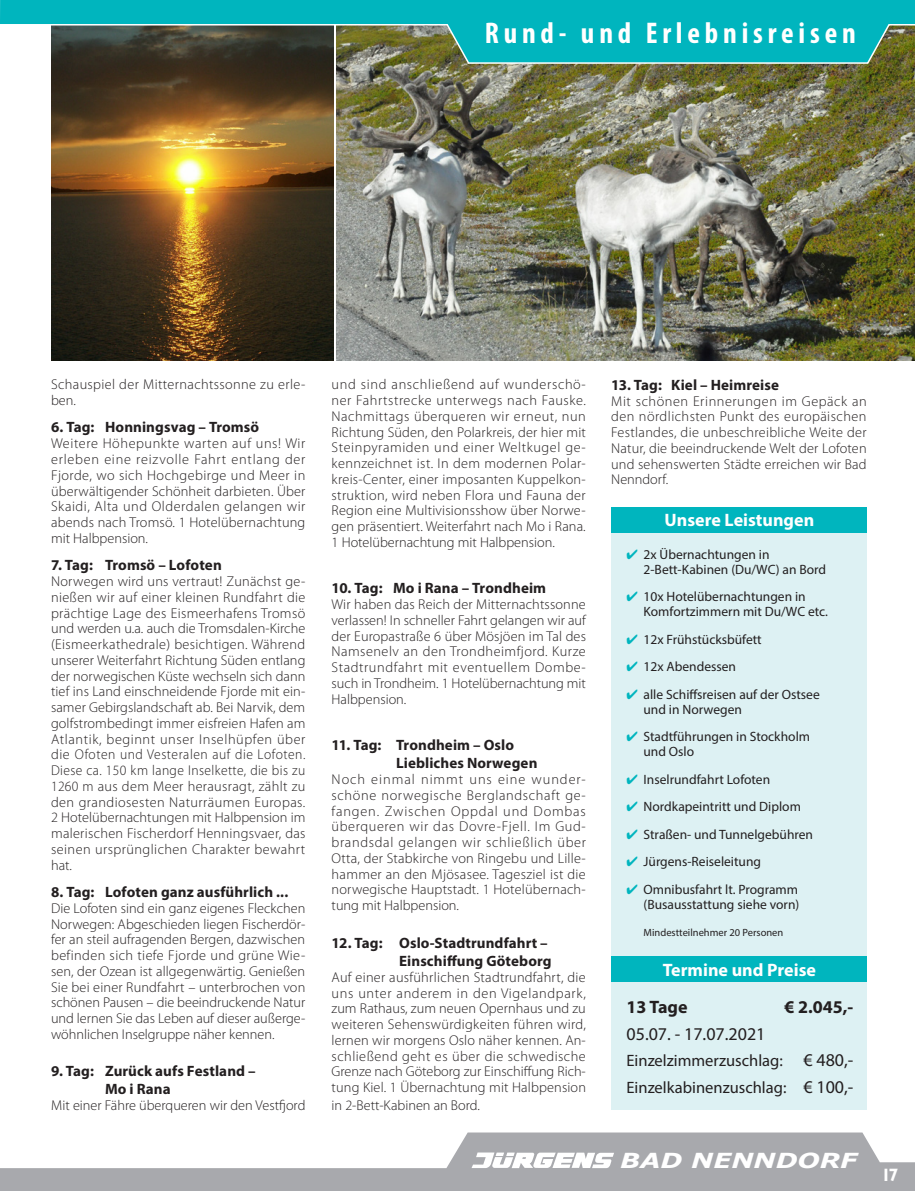
<style>
.page{position:relative;width:915px;height:1191px;background:#fff}
.page>*{position:absolute;margin:0;border:0;box-sizing:border-box;transform-origin:0 0}
.t1{font:700 condensed 30px "Myriad Pro";letter-spacing:.16em;color:#fff}
.t2{font:italic 700 20.7px "Verdana";color:#fff;scale:1.27 1}
.Preise{font:18px "Myriad Pro";color:#231f20}
.Fließtext{font:700 18px "Myriad Pro";color:#fff}
.Preise-2{font:700 18px "Myriad Pro";color:#fff}
.Preise-3{font:700 18px "Myriad Pro";color:#231f20}
.t3{font:700 18px "Gill Sans";color:#fff}
.Preise-4{font:16.5px "Myriad Pro";color:#231f20}
.Tag_bold{font:700 15px/18px "Myriad Pro";letter-spacing:.005em;color:#231f20}
.Fließtext-2{font:700 15px "Myriad Pro";letter-spacing:.005em;color:#231f20}
.Fließtext-3{font:300 14.25px/15.8px "Myriad Pro";color:#231f20;text-align:justify}
.Tag_bold-2{font:300 14.25px/15.8px "Myriad Pro";letter-spacing:.005em;color:#231f20;text-align:justify}
.Fließtext-4{font:300 14.25px/15.8px "Myriad Pro";letter-spacing:.025em;color:#231f20}
.Leistungen{font:13.5px/15px "Myriad Pro";color:#231f20}
.Leistungen-2{font:10.5px "Myriad Pro";color:#231f20}
.s1{color:#00b5be}
.s2{font-size:18px}
</style>
<div class="page">
<svg style="left:0;top:1132px;width:914px;height:59px;fill:#a8a9ad"></svg>
<svg style="left:471px;top:1152px;width:143px;height:16px"></svg>
<img style="left:51px;top:65px;width:282px;height:296px">
<img style="left:336px;top:65px;width:578px;height:296px">
<div style="left:611px;top:520px;width:255px;height:590px;background:#ddf1f3"></div>
<div style="left:611px;top:507px;width:255px;height:25px;background:#00b5be"></div>
<div style="left:611px;top:956px;width:255px;height:26px;background:#00b5be"></div>
<svg style="left:2px;top:0;width:912px;height:65px;background:#269a99"></svg>
<svg style="left:0;top:0;width:2px;height:24px"></svg>
<p class="t1" style="left:484px;top:14px;width:372px">Rund- und Erlebnisreisen</p>
<p class="Fließtext-4" style="left:51px;top:377px;width:256px">Schauspiel der Mitternachtssonne zu erle&shy;ben.</p>
<p class="Tag_bold" style="left:51px;top:417px;width:209px">6. Tag: Honningsvag – Tromsö</p>
<p class="Fließtext-3" style="left:51px;top:436px;width:256px">Weitere Höhepunkte warten auf uns! Wir erleben eine reizvolle Fahrt entlang der Fjorde, wo sich Hochgebirge und Meer in überwältigender Schönheit darbieten. Über Skaidi, Alta und Olderdalen gelangen wir abends nach Tromsö. 1 Hotelübernachtung mit Halbpension.</p>
<p class="Tag_bold" style="left:51px;top:555px;width:172px">7. Tag: Tromsö – Lofoten</p>
<p class="Fließtext-3" style="left:51px;top:573px;width:256px">Norwegen wird uns vertraut! Zunächst ge&shy;nießen wir auf einer kleinen Rundfahrt die prächtige Lage des Eismeerhafens Tromsö und werden u.a. auch die Tromsdalen-Kirche (Eismeerkathedrale) besichtigen. Während unserer Weiterfahrt Richtung Süden entlang der norwegischen Küste wechseln sich dann tief ins Land einschneidende Fjorde mit ein&shy;samer Gebirgslandschaft ab. Bei Narvik, dem golfstrombedingt immer eisfreien Hafen am Atlantik, beginnt unser Inselhüpfen über die Ofoten und Vesteralen auf die Lofoten.<br>Diese ca. 150 km lange Inselkette, die bis zu 1260 m aus dem Meer herausragt, zählt zu den grandiosesten Naturräumen Europas.<br>2 Hotelübernachtungen mit Halbpension im malerischen Fischerdorf Henningsvaer, das seinen ursprünglichen Charakter bewahrt hat.</p>
<p class="Tag_bold" style="left:51px;top:882px;width:239px">8. Tag: Lofoten ganz ausführlich ...</p>
<p class="Tag_bold-2" style="left:51px;top:900px;width:256px">Die Lofoten sind ein ganz eigenes Fleckchen Norwegen: Abgeschieden liegen Fischerdör&shy;fer an steil aufragenden Bergen, dazwischen befinden sich tiefe Fjorde und grüne Wie&shy;sen, der Ozean ist allgegenwärtig. Genießen Sie bei einer Rundfahrt – unterbrochen von schönen Pausen – die beeindruckende Natur und lernen Sie das Leben auf dieser außerge&shy;wöhnlichen Inselgruppe näher kennen.</p>
<p class="Tag_bold" style="left:105px;top:1061px;width:152px;text-indent:-54px">9. Tag: Zurück aufs Festland –<br>Mo i Rana</p>
<p class="Fließtext-3" style="left:51px;top:1097px;width:256px">Mit einer Fähre überqueren wir den Vestfjord</p>
<p class="Fließtext-3" style="left:331px;top:377px;width:256px">und sind anschließend auf wunderschö&shy;ner Fahrtstrecke unterwegs nach Fauske.<br>Nachmittags überqueren wir erneut, nun Richtung Süden, den Polarkreis, der hier mit Steinpyramiden und einer Weltkugel ge&shy;kennzeichnet ist. In dem modernen Polar&shy;kreis-Center, einer imposanten Kuppelkon&shy;struktion, wird neben Flora und Fauna der Region eine Multivisionsshow über Norwe&shy;gen präsentiert. Weiterfahrt nach Mo i Rana.<br>1 Hotelübernachtung mit Halbpension.</p>
<p class="Fließtext-2" style="left:331px;top:578px;width:216px">10. Tag: Mo i Rana – Trondheim</p>
<p class="Fließtext-3" style="left:331px;top:597px;width:256px">Wir haben das Reich der Mitternachtssonne verlassen! In schneller Fahrt gelangen wir auf der Europastraße 6 über Mösjöen im Tal des Namsenelv an den Trondheimfjord. Kurze Stadtrundfahrt mit eventuellem Dombe&shy;such in Trondheim. 1 Hotelübernachtung mit Halbpension.</p>
<p class="Tag_bold" style="left:396px;top:735px;width:143px;text-indent:-64px">11. Tag: Trondheim – Oslo<br>Liebliches Norwegen</p>
<p class="Tag_bold-2" style="left:331px;top:771px;width:256px">Noch einmal nimmt uns eine wunder&shy;schöne norwegische Berglandschaft ge&shy;fangen. Zwischen Oppdal und Dombas überqueren wir das Dovre-Fjell. Im Gud&shy;brandsdal gelangen wir schließlich über Otta, der Stabkirche von Ringebu und Lille&shy;hammer an den Mjösasee. Tagesziel ist die norwegische Hauptstadt. 1 Hotelübernach&shy;tung mit Halbpension.</p>
<p class="Tag_bold" style="left:331px;top:933px;width:221px;text-align:right">12. Tag: Oslo-Stadtrundfahrt –<br>Einschiffung Göteborg</p>
<p class="Tag_bold-2" style="left:331px;top:969px;width:256px">Auf einer ausführlichen Stadtrundfahrt, die uns unter anderem in den Vigelandpark, zum Rathaus, zum neuen Opernhaus und zu weiteren Sehenswürdigkeiten führen wird, lernen wir morgens Oslo näher kennen. An&shy;schließend geht es über die schwedische Grenze nach Göteborg zur Einschiffung Rich&shy;tung Kiel. 1 Übernachtung mit Halbpension</p>
<p class="Tag_bold-2" style="left:331px;top:1097px;width:150px">in 2-Bett-Kabinen an Bord.</p>
<p class="Tag_bold" style="left:611px;top:375px;width:169px">13. Tag: Kiel – Heimreise</p>
<p class="Tag_bold-2" style="left:611px;top:393px;width:257px">Mit schönen Erinnerungen im Gepäck an den nördlichsten Punkt des europäischen Festlandes, die unbeschreibliche Weite der Natur, die beeindruckende Welt der Lofoten und sehenswerten Städte erreichen wir Bad Nenndorf.</p>
<p class="Fließtext" style="left:664px;top:508px;width:151px">Unsere Leistungen</p>
<p class="Leistungen" style="left:643px;top:547px;width:184px;text-indent:-17px"><span class="s1">✔</span> 2x Übernachtungen in<br>2-Bett-Kabinen (Du/WC) an Bord</p>
<p class="Leistungen" style="left:643px;top:589px;width:186px;text-indent:-17px"><span class="s1">✔</span> 10x Hotelübernachtungen in<br>Komfortzimmern mit Du/WC etc.</p>
<p class="Leistungen" style="left:626px;top:631px;width:137px"><span class="s1">✔</span> 12x Frühstücksbüfett</p>
<p class="Leistungen" style="left:626px;top:659px;width:111px"><span class="s1">✔</span> 12x Abendessen</p>
<p class="Leistungen" style="left:643px;top:686px;width:178px;text-indent:-17px"><span class="s1">✔</span> alle Schiffsreisen auf der Ostsee und in Norwegen</p>
<p class="Leistungen" style="left:643px;top:729px;width:168px;text-indent:-17px"><span class="s1">✔</span> Stadtführungen in Stockholm und Oslo</p>
<p class="Leistungen" style="left:626px;top:771px;width:145px"><span class="s1">✔</span> Inselrundfahrt Lofoten</p>
<p class="Leistungen" style="left:626px;top:799px;width:176px"><span class="s1">✔</span> Nordkapeintritt und Diplom</p>
<p class="Leistungen" style="left:626px;top:826px;width:188px"><span class="s1">✔</span> Straßen- und Tunnelgebühren</p>
<p class="Leistungen" style="left:626px;top:854px;width:136px"><span class="s1">✔</span> Jürgens-Reiseleitung</p>
<p class="Leistungen" style="left:626px;top:881px;width:174px;text-align:right"><span class="s1">✔</span> Omnibusfahrt lt. Programm (Busausstattung siehe vorn)</p>
<p class="Leistungen-2" style="left:643px;top:926px;width:141px">Mindestteilnehmer 20 Personen</p>
<p class="Preise-2" style="left:662px;top:958px;width:154px">Termine und Preise</p>
<p class="Preise-3" style="left:626px;top:994px;width:63px">13 Tage</p>
<p class="Preise-3" style="left:784px;top:994px;width:70px">€ 2.045,-</p>
<p class="Preise" style="left:626px;top:1022px;width:140px">05.07. - 17.07.2021</p>
<p class="Preise-4" style="left:626px;top:1050px;width:228px">Einzelzimmerzuschlag: <span class="s2">€ 480,-</span></p>
<p class="Preise-4" style="left:626px;top:1077px;width:228px">Einzelkabinenzuschlag: <span class="s2">€ 100,-</span></p>
<h2 class="t2" style="left:620px;top:1147px;width:188px">BAD NENNDORF</h2>
<p class="t3" style="left:880px;top:1164px;width:19px">17</p>
</div>
